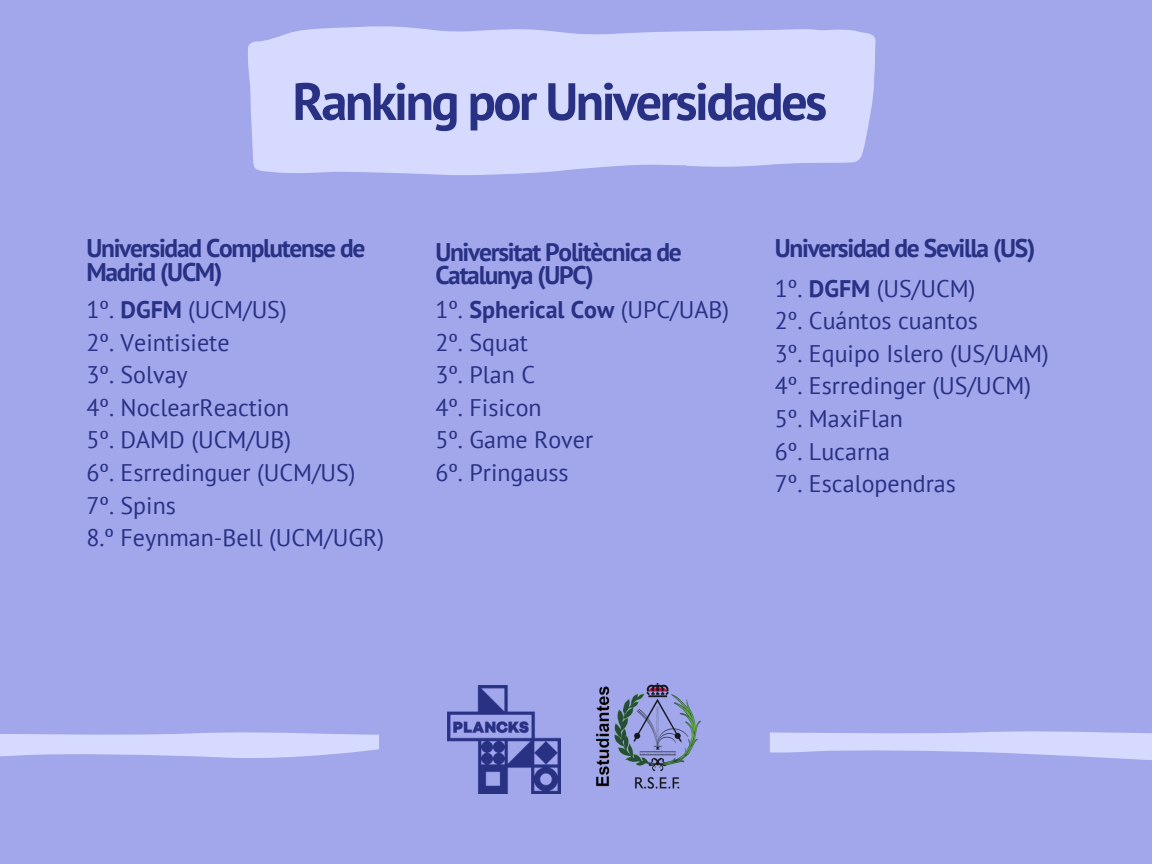
<style>
.page{position:relative;width:1152px;height:864px;background:#a1a7ea}
.page>*{position:absolute;margin:0;border:0;box-sizing:border-box;transform-origin:0 0}
.t1{font:700 52.5px "PT Sans";letter-spacing:-.05em;color:#293184}
.t2{font:700 25.5px "PT Sans";letter-spacing:-.05em;color:#293184}
.t3{font:24px "PT Sans";color:#293184}
.s1{font-weight:700}
</style>
<div class="page">
<svg style="left:0;top:732px;width:379px;height:26px"></svg>
<svg style="left:770px;top:731px;width:382px;height:29px"></svg>
<img style="left:596px;top:683px;width:105px;height:106px">
<img style="left:448px;top:685px;width:112px;height:108px">
<svg style="left:248px;top:26px;width:628px;height:149px;background:#d2d5fd"></svg>
<p class="t1" style="left:292px;top:67px;width:536px">Ranking por Universidades</p>
<p class="t2" style="left:86px;top:231px;width:281px">Universidad Complutense de</p>
<p class="t2" style="left:86px;top:255px;width:138px">Madrid (UCM)</p>
<p class="t3" style="left:86px;top:293px;width:202px">1º. <span class="s1">DGFM</span> (UCM/US)</p>
<p class="t3" style="left:86px;top:326px;width:145px">2º. Veintisiete</p>
<p class="t3" style="left:86px;top:359px;width:103px">3º. Solvay</p>
<p class="t3" style="left:86px;top:391px;width:204px">4º. NoclearReaction</p>
<p class="t3" style="left:86px;top:424px;width:206px">5º. DAMD (UCM/UB)</p>
<p class="t3" style="left:86px;top:457px;width:271px">6º. Esrredinguer (UCM/US)</p>
<p class="t3" style="left:86px;top:489px;width:91px">7º. Spins</p>
<p class="t3" style="left:86px;top:522px;width:299px">8.º Feynman-Bell (UCM/UGR)</p>
<p class="t2" style="left:435px;top:235px;width:248px">Universitat Politècnica de</p>
<p class="t2" style="left:435px;top:258px;width:160px">Catalunya (UPC)</p>
<p class="t3" style="left:435px;top:293px;width:295px">1º. <span class="s1">Spherical Cow</span> (UPC/UAB)</p>
<p class="t3" style="left:435px;top:326px;width:94px">2º. Squat</p>
<p class="t3" style="left:435px;top:359px;width:101px">3º. Plan C</p>
<p class="t3" style="left:435px;top:391px;width:108px">4º. Fisicon</p>
<p class="t3" style="left:435px;top:424px;width:159px">5º. Game Rover</p>
<p class="t3" style="left:435px;top:457px;width:135px">6º. Pringauss</p>
<p class="t2" style="left:775px;top:231px;width:262px">Universidad de Sevilla (US)</p>
<p class="t3" style="left:775px;top:272px;width:202px">1º. <span class="s1">DGFM</span> (US/UCM)</p>
<p class="t3" style="left:775px;top:305px;width:205px">2º. Cuántos cuantos</p>
<p class="t3" style="left:775px;top:337px;width:276px">3º. Equipo Islero (US/UAM)</p>
<p class="t3" style="left:775px;top:370px;width:258px">4º. Esrredinger (US/UCM)</p>
<p class="t3" style="left:775px;top:403px;width:130px">5º. MaxiFlan</p>
<p class="t3" style="left:775px;top:435px;width:117px">6º. Lucarna</p>
<p class="t3" style="left:775px;top:468px;width:183px">7º. Escalopendras</p>
</div>
